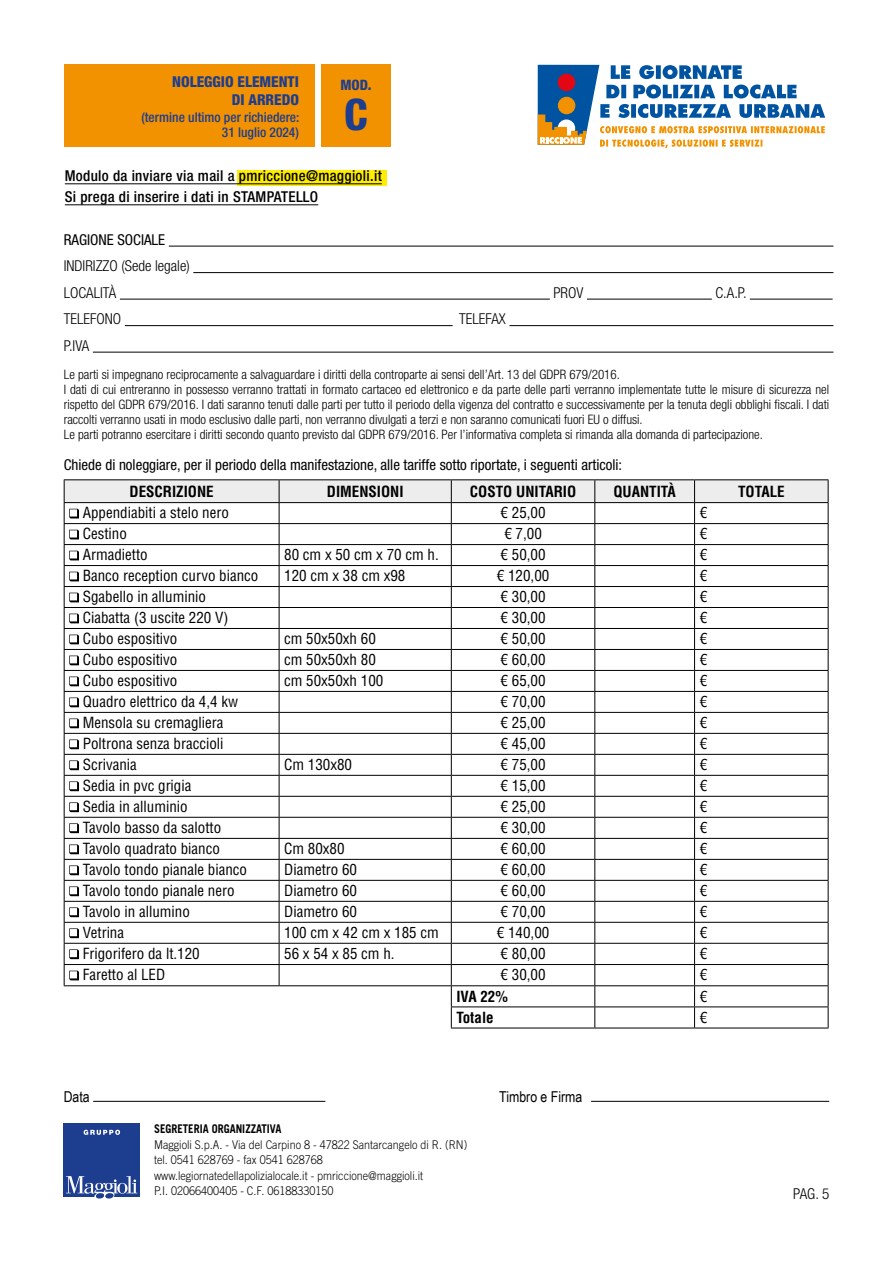
<style>
.page{position:relative;width:893px;height:1263px;background:#fff}
.page>*{position:absolute;margin:0;border:0;box-sizing:border-box;transform-origin:0 0}
.t1{font:800 condensed 43.5px "Helvetica Neue LT Std";color:#1d3d8f}
.t2{font:condensed 15px "Helvetica LT Std";color:#000}
.t3{font:condensed 15px "Helvetica Neue LT Std";color:#000}
.t4{font:500 condensed 15px/21px "Helvetica Neue LT Std";letter-spacing:.02em;color:#000}
.t5{font:300 condensed 15px/26.5px "Helvetica Neue LT Std";color:#000}
.t6{font:700 condensed 15px "Helvetica LT Std";color:#000}
.t7{font:800 condensed 15px/18px "Helvetica Neue LT Std";color:#1d3d8f;text-align:right}
.t8{font:15px "Arial Narrow";color:#000}
.t9{font:800 condensed 14.4px "Helvetica Neue LT Std";color:#1d3d8f}
.t10{font:500 condensed 13.5px/14.2px "Helvetica Neue LT Std";color:#1d3d8f;text-align:right}
.t11{font:300 condensed 13.05px/15px "Helvetica Neue LT Std";color:#000}
.t12{font:300 12px/15.6px "Trade Gothic LT Std";color:#000;scale:.9 1}
.t13{font:700 12px "Trade Gothic LT Std";color:#000;scale:.9 1}
</style>
<div class="page">
<div style="left:64px;top:64px;width:251px;height:83px;background:#f39200"></div>
<div style="left:321px;top:64px;width:69px;height:83px;background:#f39200"></div>
<div style="left:237px;top:170px;width:150px;height:15px;background:#ffed00"></div>
<hr style="left:65px;top:183px;width:317px;height:1px;background:#000">
<hr style="left:65px;top:204px;width:253px;height:1px;background:#000">
<div style="left:64px;top:1123px;width:76px;height:73px;background:#1d3d8f"></div>
<svg style="left:84px;top:1130px;width:36px;height:5px"></svg>
<svg style="left:66px;top:1176px;width:71px;height:23px"></svg>
<svg style="left:538px;top:65px;width:287px;height:83px"></svg>
<hr style="left:169px;top:246px;width:664px;height:1px;background:#000">
<hr style="left:193px;top:272px;width:640px;height:1px;background:#000">
<hr style="left:120px;top:299px;width:430px;height:1px;background:#000">
<hr style="left:587px;top:299px;width:125px;height:1px;background:#000">
<hr style="left:750px;top:299px;width:83px;height:1px;background:#000">
<hr style="left:125px;top:325px;width:328px;height:1px;background:#000">
<hr style="left:509px;top:325px;width:324px;height:1px;background:#000">
<hr style="left:93px;top:352px;width:740px;height:1px;background:#000">
<hr style="left:591px;top:1101px;width:238px;height:1px;background:#000">
<hr style="left:93px;top:1101px;width:232px;height:1px;background:#000">
<hr style="left:64px;top:479px;width:215px;height:1px;background:#000">
<hr style="left:279px;top:479px;width:172px;height:1px;background:#000">
<hr style="left:451px;top:479px;width:144px;height:1px;background:#000">
<hr style="left:595px;top:479px;width:100px;height:1px;background:#000">
<hr style="left:695px;top:479px;width:133px;height:1px;background:#000">
<hr style="left:451px;top:1028px;width:144px;height:1px;background:#000">
<hr style="left:595px;top:1028px;width:100px;height:1px;background:#000">
<hr style="left:695px;top:1028px;width:133px;height:1px;background:#000">
<svg style="left:64px;top:480px;width:765px;height:548px"></svg>
<p class="t7" style="left:172px;top:73px;width:128px">NOLEGGIO ELEMENTI<br>DI ARREDO</p>
<p class="t10" style="left:141px;top:110px;width:160px">(termine ultimo per richiedere:<br>31 luglio 2024)</p>
<p class="t9" style="left:340px;top:76px;width:32px">MOD.</p>
<h1 class="t1" style="left:344px;top:88px;width:25px">C</h1>
<p class="t4" style="left:65px;top:165px;width:318px">Modulo da inviare via mail a pmriccione@maggioli.it<br>Si prega di inserire i dati in STAMPATELLO</p>
<p class="t3" style="left:64px;top:231px;width:103px">RAGIONE SOCIALE</p>
<p class="t5" style="left:64px;top:252px;width:127px">INDIRIZZO (Sede legale)<br>LOCALITÀ</p>
<p class="t5" style="left:553px;top:279px;width:31px">PROV</p>
<p class="t5" style="left:715px;top:279px;width:33px">C.A.P.</p>
<p class="t5" style="left:64px;top:305px;width:59px">TELEFONO</p>
<p class="t5" style="left:459px;top:305px;width:48px">TELEFAX</p>
<p class="t5" style="left:64px;top:332px;width:27px">P.IVA</p>
<p class="t11" style="left:64px;top:367px;width:767px">Le parti si impegnano reciprocamente a salvaguardare i diritti della controparte ai sensi dell’Art. 13 del GDPR 679/2016.<br>I dati di cui entreranno in possesso verranno trattati in formato cartaceo ed elettronico e da parte delle parti verranno implementate tutte le misure di sicurezza nel rispetto del GDPR 679/2016. I dati saranno tenuti dalle parti per tutto il periodo della vigenza del contratto e successivamente per la tenuta degli obblighi fiscali. I dati raccolti verranno usati in modo esclusivo dalle parti, non verranno divulgati a terzi e non saranno comunicati fuori EU o diffusi.<br>Le parti potranno esercitare i diritti secondo quanto previsto dal GDPR 679/2016. Per l’informativa completa si rimanda alla domanda di partecipazione.</p>
<p class="t3" style="left:64px;top:456px;width:560px">Chiede di noleggiare, per il periodo della manifestazione, alle tariffe sotto riportate, i seguenti articoli:</p>
<p class="t6" style="left:130px;top:482px;width:86px">DESCRIZIONE</p>
<p class="t6" style="left:327px;top:482px;width:78px">DIMENSIONI</p>
<p class="t6" style="left:470px;top:482px;width:108px">COSTO UNITARIO</p>
<p class="t6" style="left:613px;top:482px;width:64px">QUANTITÀ</p>
<p class="t6" style="left:738px;top:482px;width:48px">TOTALE</p>
<p class="t2" style="left:83px;top:504px;width:148px">Appendiabiti a stelo nero</p>
<p class="t2" style="left:501px;top:504px;width:46px">€ 25,00</p>
<p class="t2" style="left:700px;top:504px;width:9px">€</p>
<p class="t2" style="left:83px;top:525px;width:46px">Cestino</p>
<p class="t2" style="left:504px;top:525px;width:39px">€ 7,00</p>
<p class="t2" style="left:700px;top:525px;width:9px">€</p>
<p class="t2" style="left:83px;top:546px;width:66px">Armadietto</p>
<p class="t2" style="left:284px;top:546px;width:156px">80 cm x 50 cm x 70 cm h.</p>
<p class="t2" style="left:501px;top:546px;width:46px">€ 50,00</p>
<p class="t2" style="left:700px;top:546px;width:9px">€</p>
<p class="t2" style="left:83px;top:567px;width:177px">Banco reception curvo bianco</p>
<p class="t2" style="left:284px;top:567px;width:123px">120 cm x 38 cm x98</p>
<p class="t2" style="left:497px;top:567px;width:54px">€ 120,00</p>
<p class="t2" style="left:700px;top:567px;width:9px">€</p>
<p class="t2" style="left:83px;top:587px;width:125px">Sgabello in alluminio</p>
<p class="t2" style="left:501px;top:587px;width:46px">€ 30,00</p>
<p class="t2" style="left:700px;top:587px;width:9px">€</p>
<p class="t2" style="left:83px;top:608px;width:147px">Ciabatta (3 uscite 220 V)</p>
<p class="t2" style="left:501px;top:608px;width:46px">€ 30,00</p>
<p class="t2" style="left:700px;top:608px;width:9px">€</p>
<p class="t2" style="left:83px;top:629px;width:96px">Cubo espositivo</p>
<p class="t2" style="left:284px;top:629px;width:93px">cm 50x50xh 60</p>
<p class="t2" style="left:501px;top:629px;width:46px">€ 50,00</p>
<p class="t2" style="left:700px;top:629px;width:9px">€</p>
<p class="t2" style="left:83px;top:650px;width:96px">Cubo espositivo</p>
<p class="t2" style="left:284px;top:650px;width:93px">cm 50x50xh 80</p>
<p class="t2" style="left:501px;top:650px;width:46px">€ 60,00</p>
<p class="t2" style="left:700px;top:650px;width:9px">€</p>
<p class="t2" style="left:83px;top:671px;width:96px">Cubo espositivo</p>
<p class="t2" style="left:284px;top:671px;width:101px">cm 50x50xh 100</p>
<p class="t2" style="left:501px;top:671px;width:46px">€ 65,00</p>
<p class="t2" style="left:700px;top:671px;width:9px">€</p>
<p class="t2" style="left:83px;top:692px;width:157px">Quadro elettrico da 4,4 kw</p>
<p class="t2" style="left:501px;top:692px;width:46px">€ 70,00</p>
<p class="t2" style="left:700px;top:692px;width:9px">€</p>
<p class="t2" style="left:83px;top:713px;width:142px">Mensola su cremagliera</p>
<p class="t2" style="left:501px;top:713px;width:46px">€ 25,00</p>
<p class="t2" style="left:700px;top:713px;width:9px">€</p>
<p class="t2" style="left:83px;top:734px;width:142px">Poltrona senza braccioli</p>
<p class="t2" style="left:501px;top:734px;width:46px">€ 45,00</p>
<p class="t2" style="left:700px;top:734px;width:9px">€</p>
<p class="t2" style="left:83px;top:755px;width:56px">Scrivania</p>
<p class="t2" style="left:284px;top:755px;width:69px">Cm 130x80</p>
<p class="t2" style="left:501px;top:755px;width:46px">€ 75,00</p>
<p class="t2" style="left:700px;top:755px;width:9px">€</p>
<p class="t2" style="left:83px;top:776px;width:110px">Sedia in pvc grigia</p>
<p class="t2" style="left:501px;top:776px;width:46px">€ 15,00</p>
<p class="t2" style="left:700px;top:776px;width:9px">€</p>
<p class="t2" style="left:83px;top:797px;width:106px">Sedia in alluminio</p>
<p class="t2" style="left:501px;top:797px;width:46px">€ 25,00</p>
<p class="t2" style="left:700px;top:797px;width:9px">€</p>
<p class="t2" style="left:83px;top:818px;width:140px">Tavolo basso da salotto</p>
<p class="t2" style="left:501px;top:818px;width:46px">€ 30,00</p>
<p class="t2" style="left:700px;top:818px;width:9px">€</p>
<p class="t2" style="left:83px;top:839px;width:139px">Tavolo quadrato bianco</p>
<p class="t2" style="left:284px;top:839px;width:62px">Cm 80x80</p>
<p class="t2" style="left:501px;top:839px;width:46px">€ 60,00</p>
<p class="t2" style="left:700px;top:839px;width:9px">€</p>
<p class="t2" style="left:83px;top:860px;width:166px">Tavolo tondo pianale bianco</p>
<p class="t2" style="left:284px;top:860px;width:74px">Diametro 60</p>
<p class="t2" style="left:501px;top:860px;width:46px">€ 60,00</p>
<p class="t2" style="left:700px;top:860px;width:9px">€</p>
<p class="t2" style="left:83px;top:881px;width:153px">Tavolo tondo pianale nero</p>
<p class="t2" style="left:284px;top:881px;width:74px">Diametro 60</p>
<p class="t2" style="left:501px;top:881px;width:46px">€ 60,00</p>
<p class="t2" style="left:700px;top:881px;width:9px">€</p>
<p class="t2" style="left:83px;top:902px;width:109px">Tavolo in allumino</p>
<p class="t2" style="left:284px;top:902px;width:74px">Diametro 60</p>
<p class="t2" style="left:501px;top:902px;width:46px">€ 70,00</p>
<p class="t2" style="left:700px;top:902px;width:9px">€</p>
<p class="t2" style="left:83px;top:923px;width:43px">Vetrina</p>
<p class="t2" style="left:284px;top:923px;width:156px">100 cm x 42 cm x 185 cm</p>
<p class="t2" style="left:497px;top:923px;width:54px">€ 140,00</p>
<p class="t2" style="left:700px;top:923px;width:9px">€</p>
<p class="t2" style="left:83px;top:944px;width:119px">Frigorifero da lt.120</p>
<p class="t2" style="left:284px;top:944px;width:112px">56 x 54 x 85 cm h.</p>
<p class="t2" style="left:501px;top:944px;width:46px">€ 80,00</p>
<p class="t2" style="left:700px;top:944px;width:9px">€</p>
<p class="t2" style="left:83px;top:965px;width:84px">Faretto al LED</p>
<p class="t2" style="left:501px;top:965px;width:46px">€ 30,00</p>
<p class="t2" style="left:700px;top:965px;width:9px">€</p>
<p class="t6" style="left:456px;top:987px;width:53px">IVA 22%</p>
<p class="t2" style="left:700px;top:987px;width:9px">€</p>
<p class="t6" style="left:456px;top:1008px;width:39px">Totale</p>
<p class="t2" style="left:700px;top:1008px;width:9px">€</p>
<p class="t8" style="left:64px;top:1085px;width:27px">Data</p>
<p class="t8" style="left:499px;top:1085px;width:85px">Timbro e Firma</p>
<p class="t13" style="left:154px;top:1121px;width:143px">SEGRETERIA ORGANIZZATIVA</p>
<p class="t12" style="left:154px;top:1136px;width:350px">Maggioli S.p.A. - Via del Carpino 8 - 47822 Santarcangelo di R. (RN) tel. 0541 628769 - fax 0541 628768 www.legiornatedellapolizialocale.it - pmriccione@maggioli.it<br>P.I. 02066400405 - C.F. 06188330150</p>
<p class="t5" style="left:793px;top:1180px;width:38px">PAG. 5</p>
</div>
